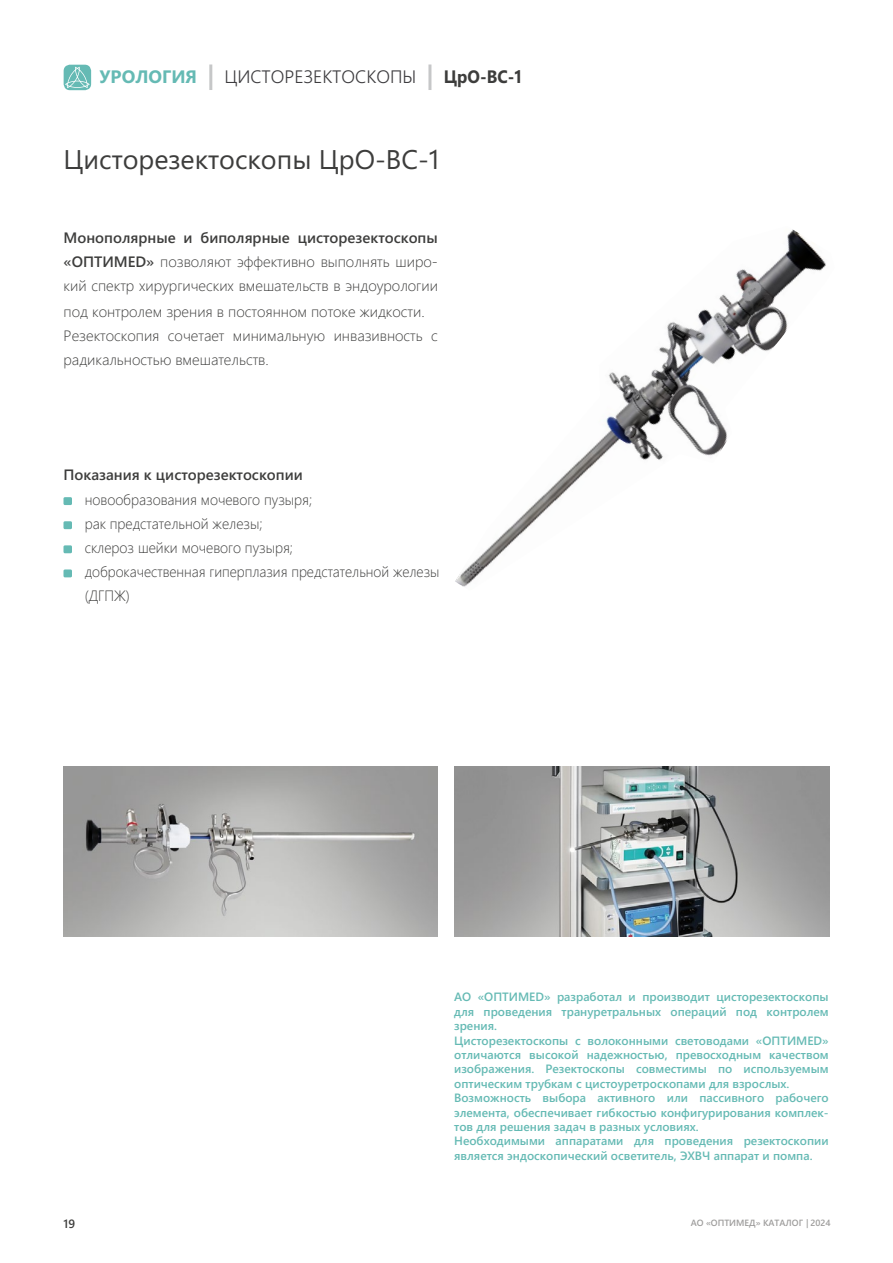
<style>
.page{position:relative;width:893px;height:1263px;background:#fff}
.page>*{position:absolute;margin:0;border:0;box-sizing:border-box;transform-origin:0 0}
.t1{font:27px "Segoe WP";color:#3d3d3c}
.t2{font:300 18px "Segoe WP";color:#3e3d40}
.t3{font:700 18px "Segoe WP";color:#65bab4}
.t4{font:700 18px "Segoe WP";color:#3d3d3c;scale:.92 1}
.t5{font:300 15px/24px "Segoe WP";color:#3d3d3c;text-align:justify}
.t6{font:300 15px/24px "Segoe WP";color:#3d3d3c;scale:.95 1}
.t7{font:600 15px "Segoe WP";color:#3d3d3c}
.t8{font:600 12px/14.4px "Segoe WP";color:#65bab4}
.t9{font:600 12px "Segoe WP";color:#3d3d3c}
.t10{font:600 9px "Segoe WP";color:#9e9d9c}
.s1{font-weight:600}
</style>
<div class="page">
<div style="left:64px;top:65px;width:27px;height:25px;background:#65bab4;border-radius:6px"></div>
<svg style="left:65px;top:67px;width:25px;height:21px"></svg>
<hr style="left:209px;top:64px;width:3px;height:26px;background:#c6c7c8">
<hr style="left:428px;top:64px;width:3px;height:26px;background:#c6c7c8">
<div style="left:63px;top:497px;width:9px;height:8px;background:#65bab4;border-radius:2px"></div>
<div style="left:63px;top:521px;width:9px;height:8px;background:#65bab4;border-radius:2px"></div>
<div style="left:63px;top:569px;width:9px;height:8px;background:#65bab4;border-radius:2px"></div>
<div style="left:63px;top:545px;width:9px;height:8px;background:#65bab4;border-radius:2px"></div>
<img style="left:455px;top:766px;width:374px;height:170px">
<img style="left:455px;top:229px;width:371px;height:358px">
<img style="left:64px;top:766px;width:374px;height:170px">
<p class="t3" style="left:100px;top:64px;width:99px">УРОЛОГИЯ</p>
<p class="t2" style="left:224px;top:64px;width:193px">ЦИСТОРЕЗЕКТОСКОПЫ</p>
<p class="t4" style="left:444px;top:64px;width:86px">ЦрО-ВС-1</p>
<p class="t1" style="left:63px;top:141px;width:377px">Цисторезектоскопы ЦрО-ВС-1</p>
<p class="t5" style="left:64px;top:225px;width:376px"><span class="s1">Монополярные и биполярные цисторезектоскопы «ОПТИМЕD»</span> позволяют эффективно выполнять широ&shy;кий спектр хирургических вмешательств в эндоурологии</p>
<p class="t5" style="left:64px;top:299px;width:376px;text-align:left">под контролем зрения в постоянном потоке жидкости.<br>Резектоскопия сочетает минимальную инвазивность с радикальностью вмешательств.</p>
<p class="t7" style="left:63px;top:464px;width:241px">Показания к цисторезектоскопии</p>
<p class="t6" style="left:85px;top:487px;width:375px">новообразования мочевого пузыря;<br>рак предстательной железы;<br>склероз шейки мочевого пузыря;<br>доброкачественная гиперплазия предстательной железы (ДГПЖ)</p>
<p class="t9" style="left:64px;top:1216px;width:13px">19</p>
<p class="t8" style="left:454px;top:989px;width:376px">АО «ОПТИМЕD» разработал и производит цисторезектоскопы для проведения трануретральных операций под контролем зрения.<br>Цисторезектоскопы с волоконными световодами «ОПТИМЕD» отличаются высокой надежностью, превосходным качеством изображения. Резектоскопы совместимы по используемым оптическим трубкам с цистоуретроскопами для взрослых.<br>Возможность выбора активного или пассивного рабочего элемента, обеспечивает гибкостью конфигурирования комплек&shy;тов для решения задач в разных условиях.<br>Необходимыми аппаратами для проведения резектоскопии является эндоскопический осветитель, ЭХВЧ аппарат и помпа.</p>
<p class="t10" style="left:806px;top:1216px;width:4px">|</p>
<p class="t10" style="left:691px;top:1217px;width:142px">АО «ОПТИМЕД» КАТАЛОГ 2024</p>
</div>
